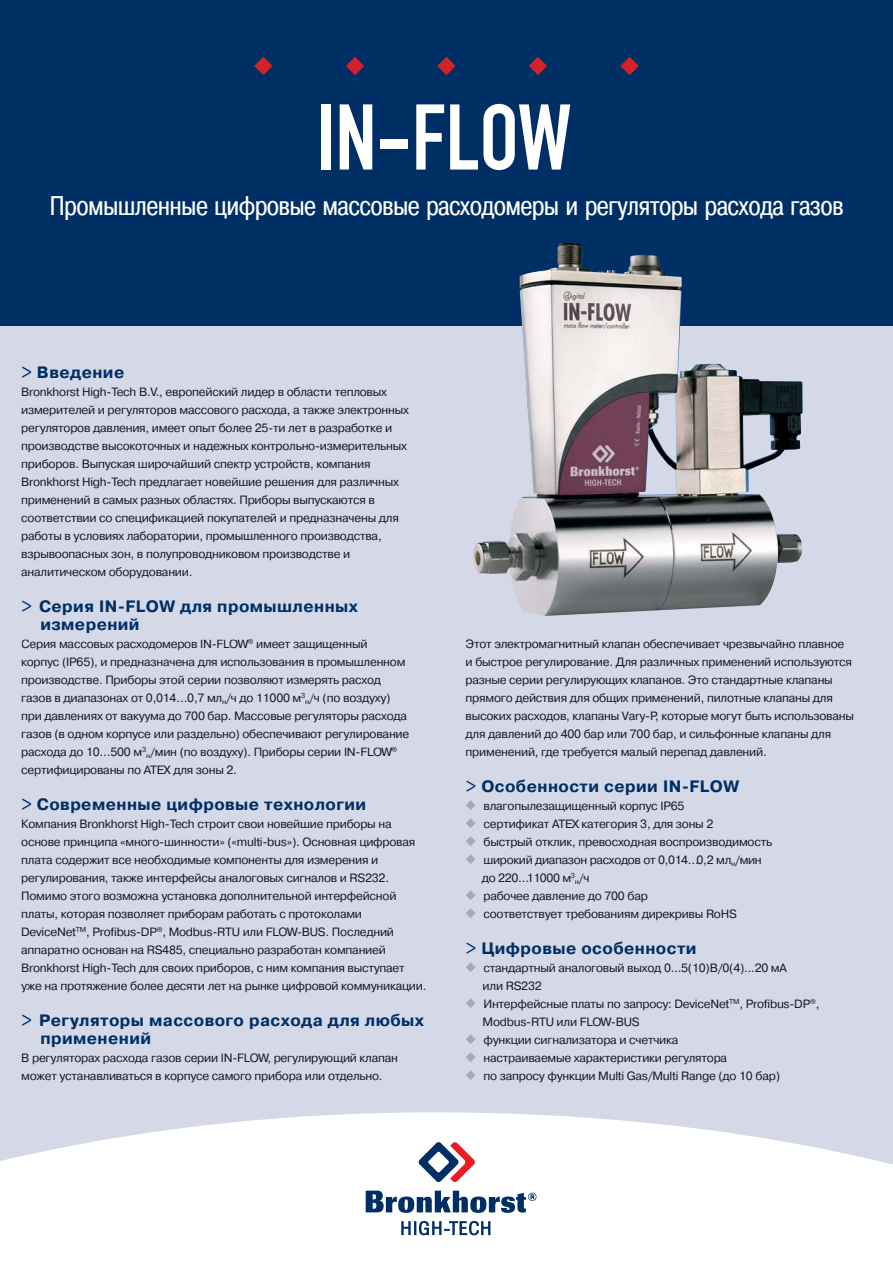
<style>
.page{position:relative;width:893px;height:1263px;background:#fff}
.page>*{position:absolute;margin:0;border:0;box-sizing:border-box;transform-origin:0 0}
.t1{font:91.5px "DIN Engschrift";color:#fff}
.t2{font:27px "Pragmatica Cond C";color:#fff}
.t3{font:700 16.5px/18px "Pragmatica C";letter-spacing:.025em;color:#002f66}
.t4{font:12px/18px "Pragmatica C";letter-spacing:-.02em;color:#1b171d}
</style>
<div class="page">
<div style="left:0;top:293px;width:893px;height:970px;background:#d4d8e7"></div>
<div style="left:0;top:0;width:893px;height:325px;background:#002f66"></div>
<svg style="left:0;top:1112px;width:893px;height:151px;background:#f9fafc"></svg>
<svg style="left:401px;top:1221px;width:89px;height:14px"></svg>
<svg style="left:418px;top:1142px;width:57px;height:40px;background:#b29fb0"></svg>
<svg style="left:366px;top:1191px;width:170px;height:22px;background:#7a92af"></svg>
<svg style="left:254px;top:57px;width:19px;height:18px"></svg>
<svg style="left:346px;top:57px;width:18px;height:18px"></svg>
<svg style="left:437px;top:57px;width:19px;height:18px"></svg>
<svg style="left:529px;top:57px;width:18px;height:18px"></svg>
<svg style="left:620px;top:57px;width:19px;height:18px"></svg>
<img style="left:472px;top:242px;width:331px;height:374px">
<h1 class="t1" style="left:317px;top:104px;width:256px">IN-FLOW</h1>
<h2 class="t2" style="left:50px;top:195px;width:795px">Промышленные цифровые массовые расходомеры и регуляторы расхода газов</h2>
<h3 class="t3" style="left:21px;top:365px;width:105px">&gt; Введение</h3>
<p class="t4" style="left:21px;top:384px;width:389px">Bronkhorst High-Tech B.V., европейский лидер в области тепловых измерителей и регуляторов массового расхода, а также электронных регуляторов давления, имеет опыт более 25-ти лет в разработке и производстве высокоточных и надежных контрольно-измерительных приборов. Выпуская широчайший спектр устройств, компания Bronkhorst High-Tech предлагает новейшие решения для различных применений в самых разных областях. Приборы выпускаются в соответствии со спецификацией покупателей и предназначены для работы в условиях лаборатории, промышленного производства, взрывоопасных зон, в полупроводниковом производстве и аналитическом оборудовании.</p>
<h3 class="t3" style="left:40px;top:599px;width:319px;text-indent:-19px">&gt; Серия IN-FLOW для промышленных измерений</h3>
<p class="t4" style="left:21px;top:636px;width:390px">Серия массовых расходомеров IN-FLOW<sup>®</sup> имеет защищенный<br>корпус (IP65), и предназначена для использования в промышленном производстве. Приборы этой серии позволяют измерять расход газов в диапазонах от 0,014…0,7 мл<sub>н</sub>/ч до 11000 м<sup>3</sup><sub>н</sub>/ч (по воздуху) при давлениях от вакуума до 700 бар. Массовые регуляторы расхода газов (в одном корпусе или раздельно) обеспечивают регулирование расхода до 10…500 м<sup>3</sup><sub>н</sub>/мин (по воздуху). Приборы серии IN-FLOW<sup>® </sup>сертифицированы по ATEX для зоны 2.</p>
<h3 class="t3" style="left:21px;top:797px;width:347px">&gt; Современные цифровые технологии</h3>
<p class="t4" style="left:21px;top:816px;width:407px">Компания Bronkhorst High-Tech строит свои новейшие приборы на основе принципа «много-шинности» («multi-bus»). Основная цифровая плата содержит все необходимые компоненты для измерения и регулирования, также интерфейсы аналоговых сигналов и RS232.<br>Помимо этого возможна установка дополнительной интерфейсной платы, которая позволяет приборам работать с протоколами DeviceNet<sup>TM</sup>, Profibus-DP<sup>®</sup>, Modbus-RTU или FLOW-BUS. Последний аппаратно основан на RS485, специально разработан компанией Bronkhorst High-Tech для своих приборов, с ним компания выступает уже на протяжение более десяти лет на рынке цифровой коммуникации.</p>
<h3 class="t3" style="left:40px;top:1013px;width:385px;text-indent:-19px">&gt; Регуляторы массового расхода для любых применений</h3>
<p class="t4" style="left:21px;top:1050px;width:378px">В регуляторах расхода газов серии IN-FLOW, регулирующий клапан может устанавливаться в корпусе самого прибора или отдельно.</p>
<p class="t4" style="left:466px;top:636px;width:390px">Этот электромагнитный клапан обеспечивает чрезвычайно плавное и быстрое регулирование. Для различных применений используются разные серии регулирующих клапанов. Это стандартные клапаны прямого действия для общих применений, пилотные клапаны для высоких расходов, клапаны Vary-P, которые могут быть использованы для давлений до 400 бар или 700 бар, и сильфонные клапаны для применений, где требуется малый перепад давлений.</p>
<h3 class="t3" style="left:466px;top:779px;width:275px">&gt; Особенности серии IN-FLOW</h3>
<p class="t4" style="left:482px;top:798px;width:292px">влагопылезащищенный корпус IP65<br>сертификат ATEX категория 3, для зоны 2<br>быстрый отклик, превосходная воспроизводимость широкий диапазон расходов от 0,014…0,2 мл<sub>н</sub>/мин до 220…11000 м<sup>3</sup><sub>н</sub>/ч<br>рабочее давление до 700 бар<br>соответствует требованиям дирекривы RoHS</p>
<h3 class="t3" style="left:466px;top:941px;width:232px">&gt; Цифровые особенности</h3>
<p class="t4" style="left:483px;top:960px;width:338px">стандартный аналоговый выход 0...5(10)В/0(4)...20 мА<br>или RS232<br>Интерфейсные платы по запросу: DeviceNet<sup>TM</sup>, Profibus-DP<sup>®</sup>, Modbus-RTU или FLOW-BUS<br>функции сигнализатора и счетчика<br>настраиваемые характеристики регулятора<br>по запросу функции Multi Gas/Multi Range (до 10 бар)</p>
</div>
